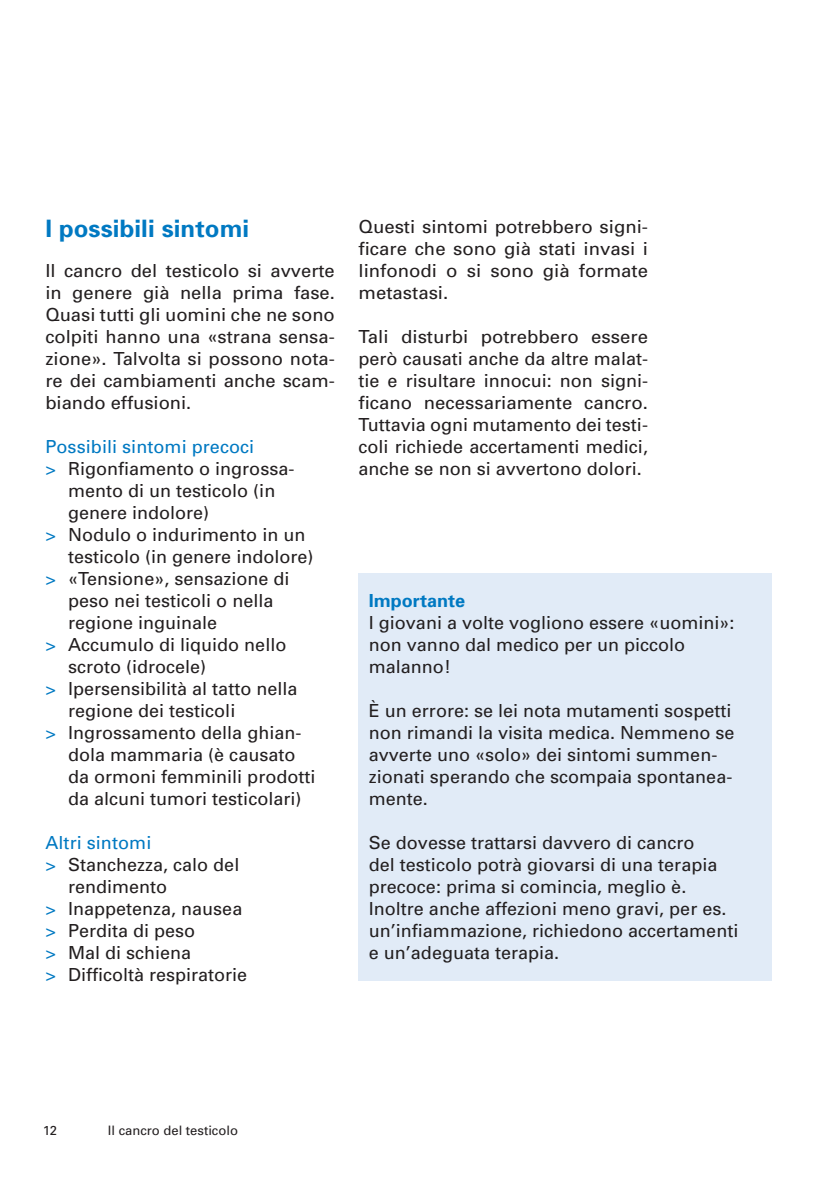
<style>
.page{position:relative;width:840px;height:1191px;background:#fff}
.page>*{position:absolute;margin:0;border:0;box-sizing:border-box;transform-origin:0 0}
.t1{font:700 24px "Univers";letter-spacing:.005em;color:#0079c2}
.t2{font:18px/22px "Univers";color:#231f20;text-align:justify}
.t3{font:18px "Univers";letter-spacing:.005em;color:#0079c2}
.t4{font:700 18px "Univers";color:#0079c2}
.t5{font:13px "Univers";color:#231f20}
.s1{color:#0079c2}
</style>
<div class="page">
<div style="left:358px;top:573px;width:413px;height:407px;background:#e1ebf7"></div>
<h1 class="t1" style="left:45px;top:213px;width:205px">I possibili sintomi</h1>
<p class="t2" style="left:45px;top:259px;width:291px">Il cancro del testicolo si avverte in genere già nella prima fase.<br>Quasi tutti gli uomini che ne sono colpiti hanno una «strana sensa&shy;zione». Talvolta si possono nota&shy;re dei cambiamenti anche scam&shy;biando effusioni.</p>
<p class="t3" style="left:45px;top:435px;width:210px">Possibili sintomi precoci</p>
<p class="t2" style="left:45px;top:457px;width:250px"><span class="s1">&gt;</span> Rigonfiamento o ingrossa-</p>
<p class="t2" style="left:68px;top:479px;width:208px">mento di un testicolo (in</p>
<p class="t2" style="left:68px;top:501px;width:143px">genere indolore)</p>
<p class="t2" style="left:45px;top:523px;width:261px"><span class="s1">&gt;</span> Nodulo o indurimento in un</p>
<p class="t2" style="left:68px;top:545px;width:247px">testicolo (in genere indolore)</p>
<p class="t2" style="left:45px;top:567px;width:245px"><span class="s1">&gt;</span> «Tensione», sensazione di</p>
<p class="t2" style="left:68px;top:589px;width:207px">peso nei testicoli o nella</p>
<p class="t2" style="left:68px;top:611px;width:151px">regione inguinale</p>
<p class="t2" style="left:45px;top:633px;width:242px"><span class="s1">&gt;</span> Accumulo di liquido nello</p>
<p class="t2" style="left:68px;top:655px;width:140px">scroto (idrocele)</p>
<p class="t2" style="left:45px;top:677px;width:253px"><span class="s1">&gt;</span> Ipersensibilità al tatto nella</p>
<p class="t2" style="left:68px;top:699px;width:169px">regione dei testicoli</p>
<p class="t2" style="left:45px;top:721px;width:257px"><span class="s1">&gt;</span> Ingrossamento della ghian-</p>
<p class="t2" style="left:68px;top:743px;width:229px">dola mammaria (è causato</p>
<p class="t2" style="left:68px;top:765px;width:248px">da ormoni femminili prodotti</p>
<p class="t2" style="left:68px;top:787px;width:235px">da alcuni tumori testicolari)</p>
<p class="t3" style="left:45px;top:831px;width:107px">Altri sintomi</p>
<p class="t2" style="left:45px;top:853px;width:195px"><span class="s1">&gt;</span> Stanchezza, calo del</p>
<p class="t2" style="left:68px;top:875px;width:101px">rendimento</p>
<p class="t2" style="left:45px;top:897px;width:198px"><span class="s1">&gt;</span> Inappetenza, nausea</p>
<p class="t2" style="left:45px;top:919px;width:151px"><span class="s1">&gt;</span> Perdita di peso</p>
<p class="t2" style="left:45px;top:941px;width:147px"><span class="s1">&gt;</span> Mal di schiena</p>
<p class="t2" style="left:45px;top:963px;width:203px"><span class="s1">&gt;</span> Difficoltà respiratorie</p>
<p class="t2" style="left:358px;top:215px;width:291px">Questi sintomi potrebbero signi&shy;ficare che sono già stati invasi i linfonodi o si sono già formate metastasi.</p>
<p class="t2" style="left:358px;top:325px;width:291px">Tali disturbi potrebbero essere però causati anche da altre malat&shy;tie e risultare innocui: non signi&shy;ficano necessariamente cancro.<br>Tuttavia ogni mutamento dei testi&shy;coli richiede accertamenti medici, anche se non si avvertono dolori.</p>
<p class="t4" style="left:369px;top:589px;width:98px">Importante</p>
<p class="t2" style="left:369px;top:611px;width:367px;text-align:left">I giovani a volte vogliono essere «uomini»: non vanno dal medico per un piccolo malanno!</p>
<p class="t2" style="left:369px;top:699px;width:367px;text-align:left">È un errore: se lei nota mutamenti sospetti non rimandi la visita medica. Nemmeno se avverte uno «solo» dei sintomi summen&shy;zionati sperando che scompaia spontanea&shy;mente.</p>
<p class="t2" style="left:369px;top:831px;width:371px;text-align:left">Se dovesse trattarsi davvero di cancro<br>del testicolo potrà giovarsi di una terapia precoce: prima si comincia, meglio è.<br>Inoltre anche affezioni meno gravi, per es. un’infiammazione, richiedono accertamenti e un’adeguata terapia.</p>
<p class="t5" style="left:43px;top:1122px;width:16px">12</p>
<p class="t5" style="left:108px;top:1122px;width:132px">Il cancro del testicolo</p>
</div>
